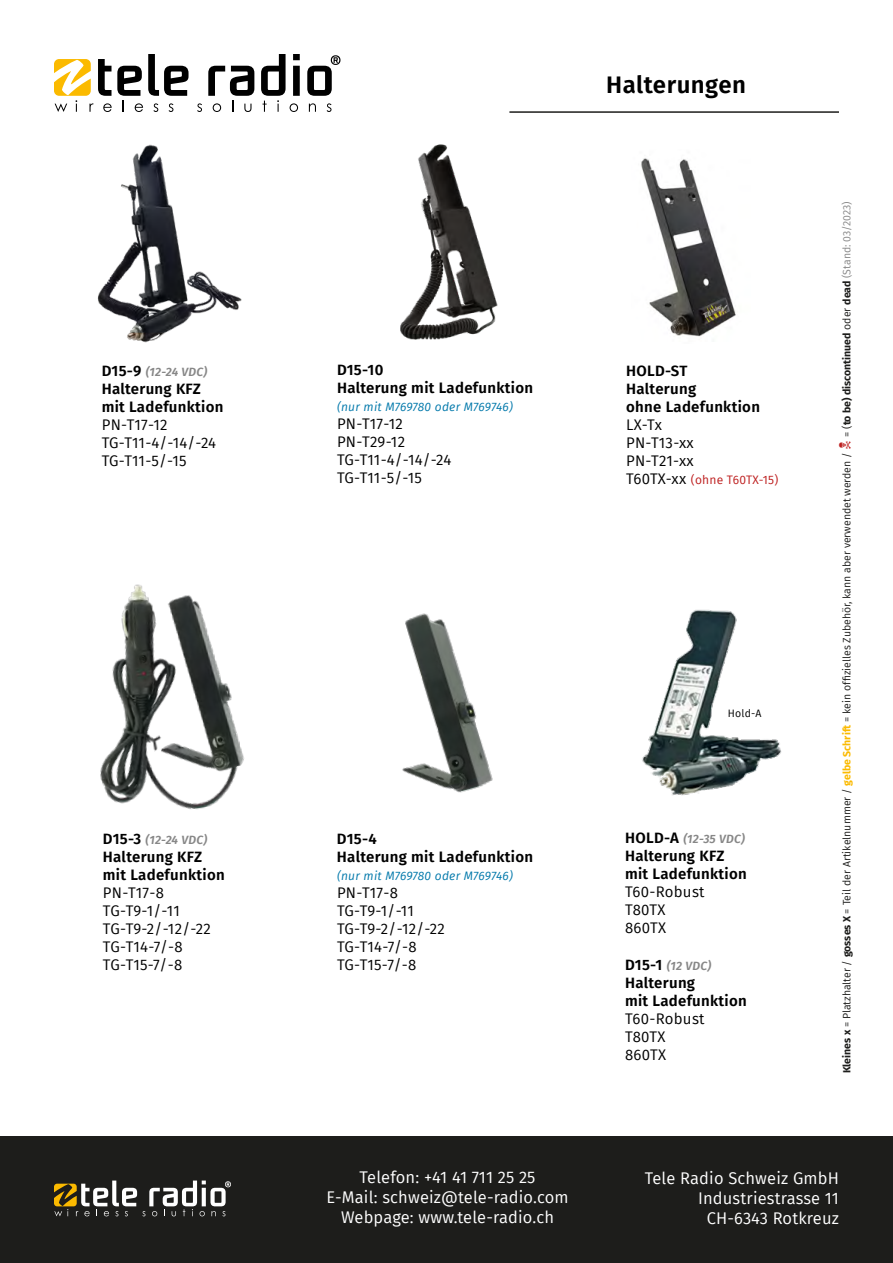
<style>
.page{position:relative;width:893px;height:1263px;background:#fff}
.page>*{position:absolute;margin:0;border:0;box-sizing:border-box;transform-origin:0 0}
.t1{font:600 24px "Fira Sans";letter-spacing:.02em;color:#000}
.t2{font:16.5px/19.8px "Fira Sans";letter-spacing:.01em;color:#fff;text-align:center}
.t3{font:600 15px/18px "Fira Sans";letter-spacing:.02em;color:#000}
.t4{font:15px/18px "Fira Sans";letter-spacing:.02em;color:#000}
.t5{font:15px/18px "Fira Sans";color:#000}
.t6{font:italic 600 12px "Fira Sans";letter-spacing:.02em;color:#878787}
.t7{font:italic 12px "Fira Sans";letter-spacing:.01em;color:#0078aa}
.t8{font:12px "Fira Sans";letter-spacing:.02em;color:#bd1d1d}
.t9{font:10.5px "Fira Sans";color:#1d1d1b}
.t10{font:700 10.5px "Fira Sans";color:#1d1d1b}
.t11{font:10.5px "Fira Sans";color:#000}
.s1{font-style:normal;font-size:15px;color:#000}
.s2{font-size:15px;color:#000}
.s3{font-weight:400}
.s4{font-weight:400;color:#878787}
.s5{font-weight:700}
.s6{font-weight:700;color:#fbba00}
</style>
<div class="page">
<svg style="left:197px;top:103px;width:5px;height:9px"></svg>
<svg style="left:309px;top:103px;width:7px;height:9px"></svg>
<svg style="left:327px;top:103px;width:4px;height:9px"></svg>
<svg style="left:54px;top:54px;width:135px;height:58px"></svg>
<svg style="left:208px;top:66px;width:46px;height:46px"></svg>
<svg style="left:261px;top:54px;width:39px;height:58px"></svg>
<svg style="left:307px;top:55px;width:33px;height:41px"></svg>
<div style="left:1px;top:1136px;width:892px;height:126px;background:#1d1d1b"></div>
<svg style="left:54px;top:1180px;width:177px;height:36px"></svg>
<hr style="left:509px;top:111px;width:330px;height:2px;background:#1d1d1b">
<img style="left:100px;top:584px;width:144px;height:225px">
<img style="left:402px;top:613px;width:91px;height:180px">
<img style="left:97px;top:144px;width:145px;height:199px">
<img style="left:400px;top:144px;width:98px;height:196px">
<img style="left:641px;top:158px;width:95px;height:179px">
<img style="left:642px;top:609px;width:140px;height:187px">
<p class="t6" style="left:102px;top:362px;width:107px"><span class="s1">D15-9</span> (12-24 VDC)</p>
<p class="t3" style="left:102px;top:379px;width:123px">Halterung KFZ mit Ladefunktion</p>
<p class="t4" style="left:102px;top:416px;width:116px">PN-T17-12<br>TG-T11-4/-14/-24<br>TG-T11-5/-15</p>
<p class="t6" style="left:103px;top:830px;width:106px"><span class="s1">D15-3</span> (12-24 VDC)</p>
<p class="t3" style="left:103px;top:847px;width:123px">Halterung KFZ mit Ladefunktion</p>
<p class="t5" style="left:103px;top:884px;width:109px">PN-T17-8<br>TG-T9-1/-11<br>TG-T9-2/-12/-22<br>TG-T14-7/-8<br>TG-T15-7/-8</p>
<p class="t3" style="left:337px;top:360px;width:198px">D15-10<br>Halterung mit Ladefunktion</p>
<p class="t7" style="left:337px;top:398px;width:177px">(nur mit M769780 oder M769746)</p>
<p class="t4" style="left:337px;top:415px;width:116px">PN-T17-12<br>PN-T29-12<br>TG-T11-4/-14/-24<br>TG-T11-5/-15</p>
<p class="t3" style="left:337px;top:829px;width:198px">D15-4<br>Halterung mit Ladefunktion</p>
<p class="t7" style="left:337px;top:867px;width:177px">(nur mit M769780 oder M769746)</p>
<p class="t5" style="left:337px;top:884px;width:109px">PN-T17-8<br>TG-T9-1/-11<br>TG-T9-2/-12/-22<br>TG-T14-7/-8<br>TG-T15-7/-8</p>
<h1 class="t1" style="left:606px;top:65px;width:141px">Halterungen</h1>
<p class="t3" style="left:626px;top:361px;width:135px">HOLD-ST<br>Halterung<br>ohne Ladefunktion</p>
<p class="t4" style="left:626px;top:416px;width:69px">LX-Tx<br>PN-T13-xx<br>PN-T21-xx</p>
<p class="t8" style="left:626px;top:471px;width:154px"><span class="s2">T60TX-xx</span> (ohne T60TX-15)</p>
<p class="t11" style="left:728px;top:705px;width:35px">Hold-A</p>
<p class="t6" style="left:625px;top:829px;width:121px"><span class="s1">HOLD-A</span> (12-35 VDC)</p>
<p class="t3" style="left:625px;top:846px;width:123px">Halterung KFZ mit Ladefunktion</p>
<p class="t4" style="left:625px;top:883px;width:81px">T60-Robust<br>T80TX<br>860TX</p>
<p class="t6" style="left:625px;top:956px;width:88px"><span class="s1">D15-1</span> (12 VDC)</p>
<p class="t3" style="left:625px;top:973px;width:123px">Halterung<br>mit Ladefunktion</p>
<p class="t4" style="left:625px;top:1009px;width:81px">T60-Robust<br>T80TX<br>860TX</p>
<p class="t10" style="left:838px;top:437px;width:237px;rotate:-90deg"><span class="s3">= (</span>to be) discontinued <span class="s3">oder</span> dead <span class="s4">(Stand: 03/2023)</span></p>
<p class="t9" style="left:839px;top:1073px;width:622px;rotate:-90deg"><span class="s5">Kleines x</span> = Platzhalter / <span class="s5">gosses X</span> = Teil der Artikelnummer / <span class="s6">gelbe Schrift</span> = kein offizielles Zubehör, kann aber verwendet werden /</p>
<p class="t2" style="left:326px;top:1167px;width:244px">Telefon: +41 41 711 25 25<br>E-Mail: schweiz@tele-radio.com<br>Webpage: www.tele-radio.ch</p>
<p class="t2" style="left:645px;top:1168px;width:196px;text-align:right">Tele Radio Schweiz GmbH<br>Industriestrasse 11<br>CH-6343 Rotkreuz</p>
</div>
